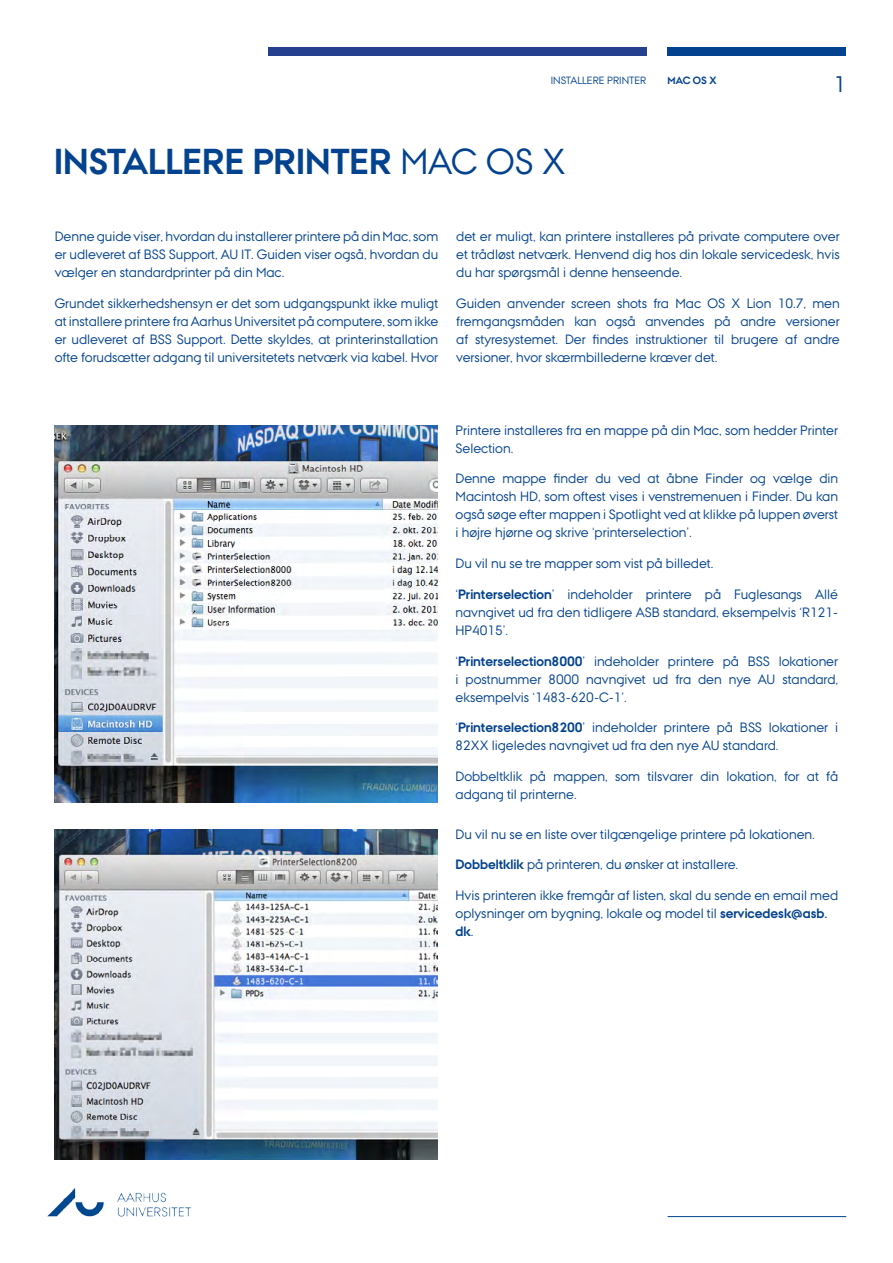
<style>
.page{position:relative;width:893px;height:1263px;background:#fff}
.page>*{position:absolute;margin:0;border:0;box-sizing:border-box;transform-origin:0 0}
.t1{font:700 36px "AU Passata";color:#03428e}
.t2{font:22.5px "AU Passata";color:#03428e}
.t3{font:13.5px/18px "AU Passata";color:#03428e;text-align:justify}
.t4{font:10.5px "AU Passata";color:#03428e}
.t5{font:700 10.5px "AU Passata";color:#03428e}
.s1{font-weight:400}
.s2{font-weight:700}
</style>
<div class="page">
<div style="left:668px;top:47px;width:178px;height:8px;background:#03428e"></div>
<div style="left:268px;top:47px;width:378px;height:8px;background:#25408f"></div>
<hr style="left:668px;top:1216px;width:178px;height:1px;background:#03428e">
<img style="left:47px;top:1188px;width:144px;height:29px">
<img style="left:54px;top:425px;width:383px;height:377px">
<img style="left:54px;top:829px;width:383px;height:331px">
<p class="t4" style="left:551px;top:74px;width:97px">installere printer</p>
<h2 class="t2" style="left:833px;top:71px;width:14px">1</h2>
<p class="t5" style="left:668px;top:74px;width:50px">mac os x</p>
<h1 class="t1" style="left:54px;top:141px;width:513px">installere printer <span class="s1">mac os x</span></h1>
<p class="t3" style="left:55px;top:227px;width:385px">Denne guide viser, hvordan du installerer printere på din Mac, som er udleveret af BSS Support, AU IT. Guiden viser også, hvordan du vælger en standardprinter på din Mac.</p>
<p class="t3" style="left:55px;top:294px;width:385px">Grundet sikkerhedshensyn er det som udgangspunkt ikke muligt at installere printere fra Aarhus Universitet på computere, som ikke er udleveret af BSS Support. Dette skyldes, at printerinstallation ofte forudsætter adgang til universitetets netværk via kabel. Hvor</p>
<p class="t3" style="left:456px;top:227px;width:385px">det er muligt, kan printere installeres på private computere over et trådløst netværk. Henvend dig hos din lokale servicedesk, hvis du har spørgsmål i denne henseende.</p>
<p class="t3" style="left:456px;top:294px;width:385px">Guiden anvender screen shots fra Mac OS X Lion 10.7, men fremgangsmåden kan også anvendes på andre versioner af styresystemet. Der findes instruktioner til brugere af andre versioner, hvor skærmbillederne kræver det.</p>
<p class="t3" style="left:455px;top:421px;width:384px">Printere installeres fra en mappe på din Mac, som hedder Printer<br>Selection.</p>
<p class="t3" style="left:455px;top:469px;width:384px">Denne mappe finder du ved at åbne Finder og vælge din Macintosh HD, som oftest vises i venstremenuen i Finder. Du kan også søge efter mappen i Spotlight ved at klikke på luppen øverst i højre hjørne og skrive ‘printerselection’.</p>
<p class="t3" style="left:455px;top:554px;width:259px">Du vil nu se tre mapper som vist på billedet.</p>
<p class="t3" style="left:455px;top:585px;width:384px">‘<span class="s2">Printerselection</span>’ indeholder printere på Fuglesangs Allé navngivet ud fra den tidligere ASB standard, eksempelvis ‘R121- HP4015’.</p>
<p class="t3" style="left:455px;top:652px;width:384px">‘<span class="s2">Printerselection8000</span>’ indeholder printere på BSS lokationer i postnummer 8000 navngivet ud fra den nye AU standard, eksempelvis ‘1483-620-C-1’.</p>
<p class="t3" style="left:455px;top:718px;width:384px">‘<span class="s2">Printerselection8200</span>’ indeholder printere på BSS lokationer i<br>82XX ligeledes navngivet ud fra den nye AU standard.</p>
<p class="t3" style="left:455px;top:767px;width:384px">Dobbeltklik på mappen, som tilsvarer din lokation, for at få adgang til printerne.</p>
<p class="t3" style="left:455px;top:825px;width:361px">Du vil nu se en liste over tilgængelige printere på lokationen.</p>
<p class="t3" style="left:455px;top:855px;width:284px"><span class="s2">Dobbeltklik</span> på printeren, du ønsker at installere.</p>
<p class="t3" style="left:455px;top:886px;width:384px;text-align:left">Hvis printeren ikke fremgår af listen, skal du sende en email med oplysninger om bygning, lokale og model til <span class="s2">servicedesk@asb. dk</span>.</p>
</div>
